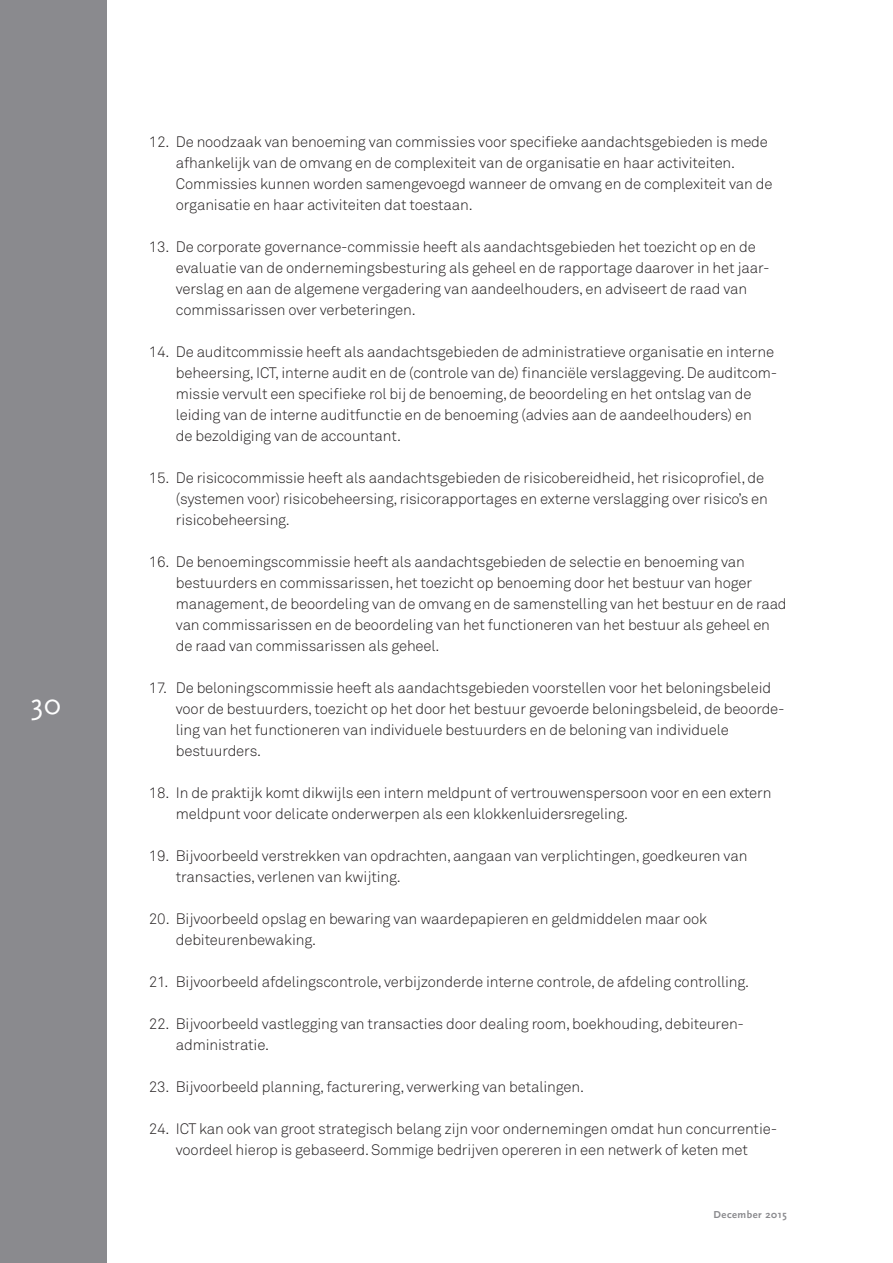
<style>
.page{position:relative;width:893px;height:1263px;background:#fff}
.page>*{position:absolute;margin:0;border:0;box-sizing:border-box;transform-origin:0 0}
.t1{font:30px "Scala Sans Caps";color:#fff}
.t2{font:300 15px/21px "Akkurat";letter-spacing:-.01em;color:#231f20}
.t3{font:700 10.5px "Scala Sans";letter-spacing:.05em;color:#8a8a8e}
</style>
<div class="page">
<div style="left:0;top:0;width:106px;height:1263px;background:#8a8a8e"></div>
<h1 class="t1" style="left:31px;top:688px;width:31px">30</h1>
<p class="t2" style="left:176px;top:131px;width:598px;text-indent:-27px">12. De noodzaak van benoeming van commissies voor specifieke aandachtsgebieden is mede afhankelijk van de omvang en de complexiteit van de organisatie en haar activiteiten.<br>Commissies kunnen worden samengevoegd wanneer de omvang en de complexiteit van de organisatie en haar activiteiten dat toestaan.</p>
<p class="t2" style="left:176px;top:236px;width:595px;text-indent:-27px">13. De corporate governance-commissie heeft als aandachtsgebieden het toezicht op en de evaluatie van de ondernemingsbesturing als geheel en de rapportage daarover in het jaar&shy;verslag en aan de algemene vergadering van aandeelhouders, en adviseert de raad van commissarissen over verbeteringen.</p>
<p class="t2" style="left:176px;top:341px;width:603px;text-indent:-27px">14. De auditcommissie heeft als aandachtsgebieden de administratieve organisatie en interne beheersing, ICT, interne audit en de (controle van de) financiële verslaggeving. De auditcom&shy;missie vervult een specifieke rol bij de benoeming, de beoordeling en het ontslag van de leiding van de interne auditfunctie en de benoeming (advies aan de aandeelhouders) en<br>de bezoldiging van de accountant.</p>
<p class="t2" style="left:176px;top:467px;width:594px;text-indent:-27px">15. De risicocommissie heeft als aandachtsgebieden de risicobereidheid, het risicoprofiel, de (systemen voor) risicobeheersing, risicorapportages en externe verslagging over risico’s en risicobeheersing.</p>
<p class="t2" style="left:176px;top:551px;width:612px;text-indent:-27px">16. De benoemingscommissie heeft als aandachtsgebieden de selectie en benoeming van bestuurders en commissarissen, het toezicht op benoeming door het bestuur van hoger management, de beoordeling van de omvang en de samenstelling van het bestuur en de raad van commissarissen en de beoordeling van het functioneren van het bestuur als geheel en de raad van commissarissen als geheel.</p>
<p class="t2" style="left:176px;top:677px;width:610px;text-indent:-27px">17. De beloningscommissie heeft als aandachtsgebieden voorstellen voor het beloningsbeleid voor de bestuurders, toezicht op het door het bestuur gevoerde beloningsbeleid, de beoorde&shy;ling van het functioneren van individuele bestuurders en de beloning van individuele bestuurders.</p>
<p class="t2" style="left:176px;top:782px;width:597px;text-indent:-27px">18. In de praktijk komt dikwijls een intern meldpunt of vertrouwenspersoon voor en een extern meldpunt voor delicate onderwerpen als een klokkenluidersregeling.</p>
<p class="t2" style="left:176px;top:845px;width:573px;text-indent:-27px">19. Bijvoorbeeld verstrekken van opdrachten, aangaan van verplichtingen, goedkeuren van transacties, verlenen van kwijting.</p>
<p class="t2" style="left:176px;top:908px;width:533px;text-indent:-27px">20. Bijvoorbeeld opslag en bewaring van waardepapieren en geldmiddelen maar ook debiteurenbewaking.</p>
<p class="t2" style="left:149px;top:971px;width:602px">21. Bijvoorbeeld afdelingscontrole, verbijzonderde interne controle, de afdeling controlling.</p>
<p class="t2" style="left:176px;top:1013px;width:570px;text-indent:-27px">22. Bijvoorbeeld vastlegging van transacties door dealing room, boekhouding, debiteuren&shy;administratie.</p>
<p class="t2" style="left:149px;top:1076px;width:437px">23. Bijvoorbeeld planning, facturering, verwerking van betalingen.</p>
<p class="t2" style="left:149px;top:1118px;width:630px;text-align:center">24. ICT kan ook van groot strategisch belang zijn voor ondernemingen omdat hun concurrentie&shy;voordeel hierop is gebaseerd. Sommige bedrijven opereren in een netwerk of keten met</p>
<p class="t3" style="left:714px;top:1209px;width:75px">December 2015</p>
</div>
